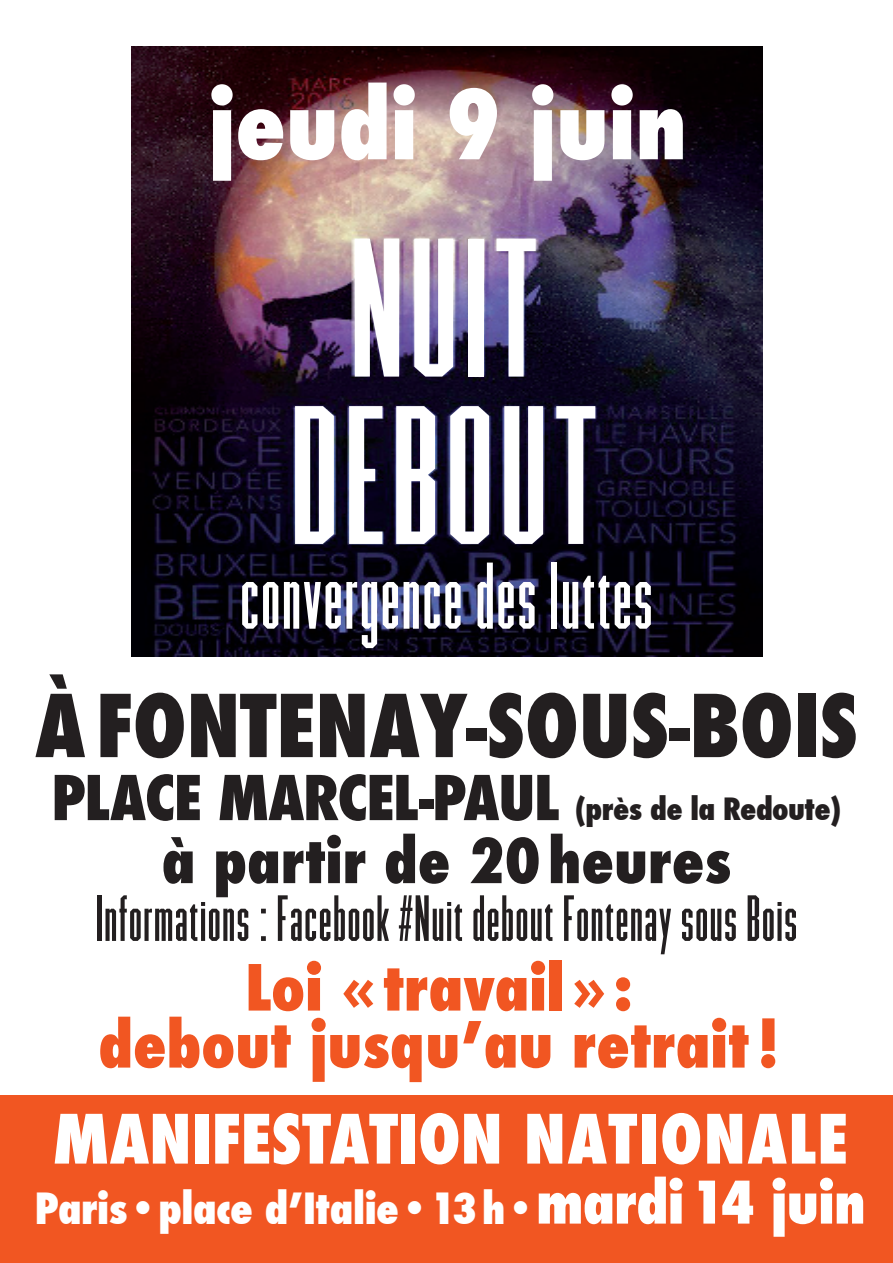
<style>
.page{position:relative;width:893px;height:1263px;background:#fff}
.page>*{position:absolute;margin:0;border:0;box-sizing:border-box;transform-origin:0 0}
.t1{font:181.35px/167.4px "Commune B1 San 31";letter-spacing:.025em;color:#fff;text-align:center;scale:1.12 1}
.t2{font:800 condensed 93px "Futura";color:#fff}
.t3{font:87px "Commune B1 San 31";letter-spacing:.02em;color:#fff}
.t4{font:800 condensed 84px "Futura";color:#231f20}
.t5{font:800 condensed 66px "Futura";color:#fff}
.t6{font:800 condensed 61.8px/57px "Futura";color:#f15622;text-align:center}
.t7{font:60px "Commune B1 San 31";letter-spacing:.02em;color:#231f20}
.t8{font:800 condensed 60px "Futura";color:#231f20}
.t9{font:800 condensed 42px "Futura";letter-spacing:-.01em;color:#fff}
.t10{font:800 condensed 30px "Futura";letter-spacing:-.02em;color:#231f20}
.s1{font-size:60px}
.s2{font-size:57px}
</style>
<div class="page">
<div style="left:0;top:1095px;width:893px;height:168px;background:#f15622"></div>
<img style="left:131px;top:46px;width:631px;height:610px">
<h2 class="t2" style="left:209px;top:61px;width:480px">jeudi 9 juin</h2>
<h1 class="t1" style="left:290px;top:217px;width:277px">NUIT<br>DEBOUT</h1>
<h3 class="t3" style="left:240px;top:536px;width:414px">convergence des luttes</h3>
<h3 class="t4" style="left:35px;top:669px;width:824px">àFontenay-sous-bois</h3>
<p class="t10" style="left:52px;top:788px;width:791px"><span class="s1">place marcel-paul</span> (près de la Redoute)</p>
<p class="t8" style="left:162px;top:820px;width:571px">à partir de 20heures</p>
<p class="t7" style="left:96px;top:877px;width:703px">Informations : Facebook #Nuit debout Fontenay sous Bois</p>
<p class="t6" style="left:98px;top:959px;width:683px">Loi «travail»:<br>debout jusqu’au retrait!</p>
<p class="t5" style="left:52px;top:1094px;width:797px">manifestation nationale</p>
<p class="t9" style="left:35px;top:1179px;width:832px">Paris•place d’Italie•13h•<span class="s2">mardi14 juin</span></p>
</div>
